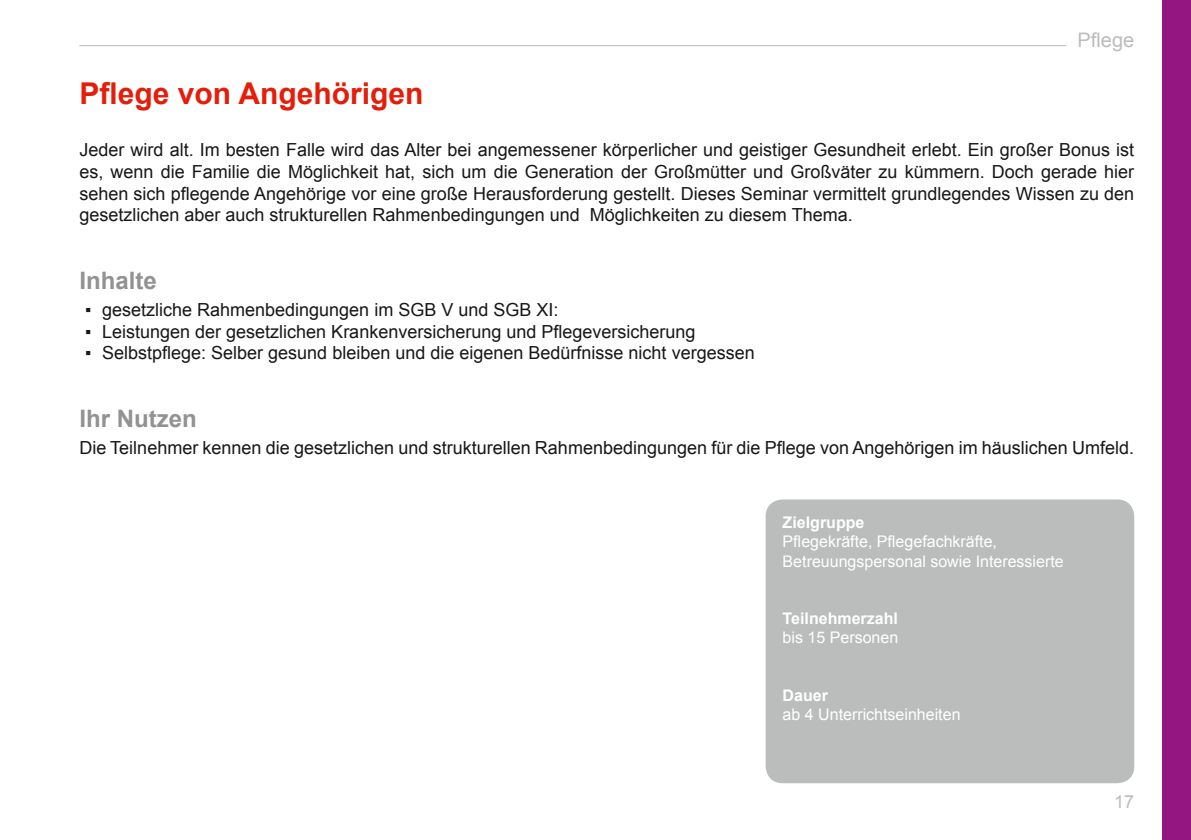
<style>
.page{position:relative;width:1191px;height:840px;background:#fff}
.page>*{position:absolute;margin:0;border:0;box-sizing:border-box;transform-origin:0 0}
.t1{font:700 30px "Arial";color:#e41e0a}
.t2{font:700 24px "Arial";color:#919291}
.t3{font:20px "Arial";color:#bbbcbc}
.t4{font:18px/21.6px "Arial";color:#181716;text-align:justify}
.t5{font:18px "Arial";color:#bbbcbc}
.t6{font:16px/19.2px "Arial";color:#fff}
.t7{font:700 16px "Arial";color:#fff}
</style>
<div class="page">
<hr style="left:79px;top:45px;width:987px;height:1px;background:#bbbcbc">
<div style="left:1162px;top:0;width:29px;height:839px;background:#941680"></div>
<div style="left:765px;top:499px;width:369px;height:283px;background:#bbbcbc;border-radius:17px"></div>
<p class="t3" style="left:1077px;top:27px;width:58px">Pflege</p>
<h1 class="t1" style="left:79px;top:74px;width:345px">Pflege von Angehörigen</h1>
<p class="t4" style="left:79px;top:139px;width:1056px">Jeder wird alt. Im besten Falle wird das Alter bei angemessener körperlicher und geistiger Gesundheit erlebt. Ein großer Bonus ist es, wenn die Familie die Möglichkeit hat, sich um die Generation der Großmütter und Großväter zu kümmern. Doch gerade hier sehen sich pflegende Angehörige vor eine große Herausforderung gestellt. Dieses Seminar vermittelt grundlegendes Wissen zu den gesetzlichen aber auch strukturellen Rahmenbedingungen und Möglichkeiten zu diesem Thema.</p>
<h2 class="t2" style="left:79px;top:264px;width:79px">Inhalte</h2>
<p class="t4" style="left:85px;top:299px;width:475px">▪ gesetzliche Rahmenbedingungen im SGB V und SGB XI:</p>
<p class="t4" style="left:85px;top:320px;width:612px">▪ Leistungen der gesetzlichen Krankenversicherung und Pflegeversicherung</p>
<p class="t4" style="left:85px;top:342px;width:671px">▪ Selbstpflege: Selber gesund bleiben und die eigenen Bedürfnisse nicht vergessen</p>
<h2 class="t2" style="left:79px;top:402px;width:119px">Ihr Nutzen</h2>
<p class="t4" style="left:79px;top:437px;width:1056px">Die Teilnehmer kennen die gesetzlichen und strukturellen Rahmenbedingungen für die Pflege von Angehörigen im häuslichen Umfeld.</p>
<p class="t7" style="left:782px;top:511px;width:83px">Zielgruppe</p>
<p class="t6" style="left:782px;top:532px;width:283px">Pflegekräfte, Pflegefachkräfte,<br>Betreuungspersonal sowie Interessierte</p>
<p class="t7" style="left:782px;top:607px;width:117px">Teilnehmerzahl</p>
<p class="t6" style="left:782px;top:628px;width:117px">bis 15 Personen</p>
<p class="t7" style="left:782px;top:684px;width:47px">Dauer</p>
<p class="t6" style="left:782px;top:705px;width:179px">ab 4 Unterrichtseinheiten</p>
<p class="t5" style="left:1114px;top:789px;width:22px">17</p>
</div>
